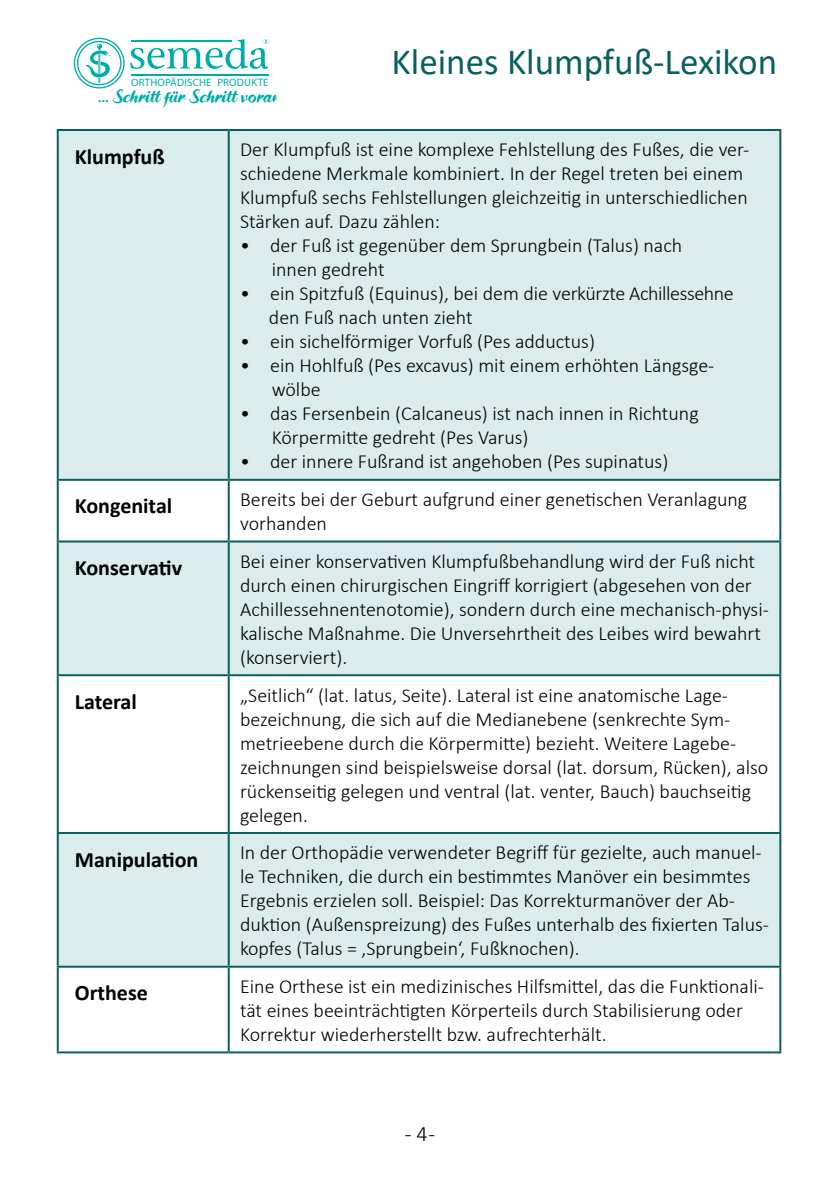
<style>
.page{position:relative;width:840px;height:1191px;background:#fff}
.page>*{position:absolute;margin:0;border:0;box-sizing:border-box;transform-origin:0 0}
.t1{font:37px "Calibri";color:#0a605e}
.t2{font:700 22px "Calibri";color:#000}
.t3{font:300 22px "Calibri";color:#000}
.t4{font:300 20px/24px "Calibri";color:#000}
.t5{font:18px "Daddy Rewind";color:#00aca9}
.t6{font:10.8px "Myriad Pro";letter-spacing:.02em;color:#00aca9}
.s1{font-family:"Myriad Pro"}
</style>
<div class="page">
<div style="left:59px;top:131px;width:719px;height:348px;background:#daecec"></div>
<svg style="left:59px;top:481px;width:719px;height:570px"></svg>
<hr style="left:57px;top:129px;width:171px;height:2px;background:#0a605e">
<hr style="left:57px;top:131px;width:2px;height:348px;background:#0a605e">
<hr style="left:228px;top:129px;width:552px;height:2px;background:#0a605e">
<hr style="left:227px;top:131px;width:2px;height:348px;background:#0a605e">
<hr style="left:778px;top:131px;width:2px;height:348px;background:#0a605e">
<hr style="left:57px;top:479px;width:171px;height:2px;background:#0a605e">
<hr style="left:57px;top:481px;width:2px;height:59px;background:#0a605e">
<hr style="left:228px;top:479px;width:552px;height:2px;background:#0a605e">
<hr style="left:227px;top:481px;width:2px;height:59px;background:#0a605e">
<hr style="left:778px;top:481px;width:2px;height:59px;background:#0a605e">
<hr style="left:57px;top:540px;width:171px;height:2px;background:#0a605e">
<hr style="left:57px;top:542px;width:2px;height:132px;background:#0a605e">
<hr style="left:228px;top:540px;width:552px;height:2px;background:#0a605e">
<hr style="left:227px;top:542px;width:2px;height:132px;background:#0a605e">
<hr style="left:778px;top:542px;width:2px;height:132px;background:#0a605e">
<hr style="left:57px;top:674px;width:171px;height:2px;background:#0a605e">
<hr style="left:57px;top:676px;width:2px;height:156px;background:#0a605e">
<hr style="left:228px;top:674px;width:552px;height:2px;background:#0a605e">
<hr style="left:227px;top:676px;width:2px;height:156px;background:#0a605e">
<hr style="left:778px;top:676px;width:2px;height:156px;background:#0a605e">
<hr style="left:57px;top:832px;width:171px;height:2px;background:#0a605e">
<hr style="left:57px;top:834px;width:2px;height:131px;background:#0a605e">
<hr style="left:228px;top:832px;width:552px;height:2px;background:#0a605e">
<hr style="left:227px;top:834px;width:2px;height:131px;background:#0a605e">
<hr style="left:778px;top:834px;width:2px;height:131px;background:#0a605e">
<hr style="left:57px;top:965px;width:171px;height:2px;background:#0a605e">
<hr style="left:57px;top:967px;width:2px;height:84px;background:#0a605e">
<hr style="left:228px;top:965px;width:552px;height:2px;background:#0a605e">
<hr style="left:227px;top:967px;width:2px;height:84px;background:#0a605e">
<hr style="left:778px;top:967px;width:2px;height:84px;background:#0a605e">
<hr style="left:57px;top:1051px;width:171px;height:2px;background:#0a605e">
<hr style="left:228px;top:1051px;width:552px;height:2px;background:#0a605e">
<hr style="left:131px;top:74px;width:137px;height:1px;background:#00aca9">
<svg style="left:74px;top:38px;width:50px;height:50px"></svg>
<svg style="left:130px;top:39px;width:138px;height:30px"></svg>
<hr style="left:131px;top:40px;width:100px;height:1px;background:#00aca9">
<svg style="left:173px;top:91px;width:5px;height:3px"></svg>
<p class="t6" style="left:131px;top:75px;width:139px">ORTHOPÄDISCHE PRODUKTE</p>
<p class="t5" style="left:98px;top:88px;width:186px"><span class="s1">...</span> Schritt fur Schritt voran</p>
<h1 class="t1" style="left:391px;top:36px;width:387px">Kleines Klumpfuß-Lexikon</h1>
<p class="t2" style="left:75px;top:141px;width:91px">Klumpfuß</p>
<p class="t4" style="left:240px;top:137px;width:510px">Der Klumpfuß ist eine komplexe Fehlstellung des Fußes, die ver&shy;schiedene Merkmale kombiniert. In der Regel treten bei einem Klumpfuß sechs Fehlstellungen gleichzeitig in unterschiedlichen Stärken auf. Dazu zählen:</p>
<p class="t4" style="left:271px;top:233px;width:412px;text-indent:-32px">• der Fuß ist gegenüber dem Sprungbein (Talus) nach innen gedreht</p>
<p class="t4" style="left:269px;top:281px;width:466px;text-indent:-29px">• ein Spitzfuß (Equinus), bei dem die verkürzte Achillessehne den Fuß nach unten zieht</p>
<p class="t4" style="left:240px;top:329px;width:356px">• ein sichelförmiger Vorfuß (Pes adductus)</p>
<p class="t4" style="left:271px;top:353px;width:444px;text-indent:-32px">• ein Hohlfuß (Pes excavus) mit einem erhöhten Längsge&shy;wölbe</p>
<p class="t4" style="left:271px;top:401px;width:428px;text-indent:-32px">• das Fersenbein (Calcaneus) ist nach innen in Richtung<br>Körpermitte gedreht (Pes Varus)</p>
<p class="t4" style="left:240px;top:449px;width:429px">• der innere Fußrand ist angehoben (Pes supinatus)</p>
<p class="t2" style="left:75px;top:490px;width:99px">Kongenital</p>
<p class="t4" style="left:240px;top:487px;width:508px">Bereits bei der Geburt aufgrund einer genetischen Veranlagung vorhanden</p>
<p class="t2" style="left:75px;top:552px;width:109px">Konservativ</p>
<p class="t4" style="left:240px;top:549px;width:530px">Bei einer konservativen Klumpfußbehandlung wird der Fuß nicht durch einen chirurgischen Eingriff korrigiert (abgesehen von der Achillessehnentenotomie), sondern durch eine mechanisch-physi&shy;kalische Maßnahme. Die Unversehrtheit des Leibes wird bewahrt (konserviert).</p>
<p class="t2" style="left:75px;top:686px;width:64px">Lateral</p>
<p class="t4" style="left:240px;top:683px;width:529px">„Seitlich“ (lat. latus, Seite). Lateral ist eine anatomische Lage&shy;bezeichnung, die sich auf die Medianebene (senkrechte Sym&shy;metrieebene durch die Körpermitte) bezieht. Weitere Lagebe&shy;zeichnungen sind beispielsweise dorsal (lat. dorsum, Rücken), also rückenseitig gelegen und ventral (lat. venter, Bauch) bauchseitig gelegen.</p>
<p class="t2" style="left:75px;top:843px;width:125px">Manipulation</p>
<p class="t4" style="left:240px;top:840px;width:530px">In der Orthopädie verwendeter Begriff für gezielte, auch manuel&shy;le Techniken, die durch ein bestimmtes Manöver ein besimmtes Ergebnis erzielen soll. Beispiel: Das Korrekturmanöver der Ab&shy;duktion (Außenspreizung) des Fußes unterhalb des fixierten Talus&shy;kopfes (Talus = ‚Sprungbein‘, Fußknochen).</p>
<p class="t2" style="left:75px;top:977px;width:75px">Orthese</p>
<p class="t4" style="left:240px;top:974px;width:525px">Eine Orthese ist ein medizinisches Hilfsmittel, das die Funktionali&shy;tät eines beeinträchtigten Körperteils durch Stabilisierung oder<br>Korrektur wiederherstellt bzw. aufrechterhält.</p>
<p class="t3" style="left:404px;top:1120px;width:32px">- 4 -</p>
</div>
